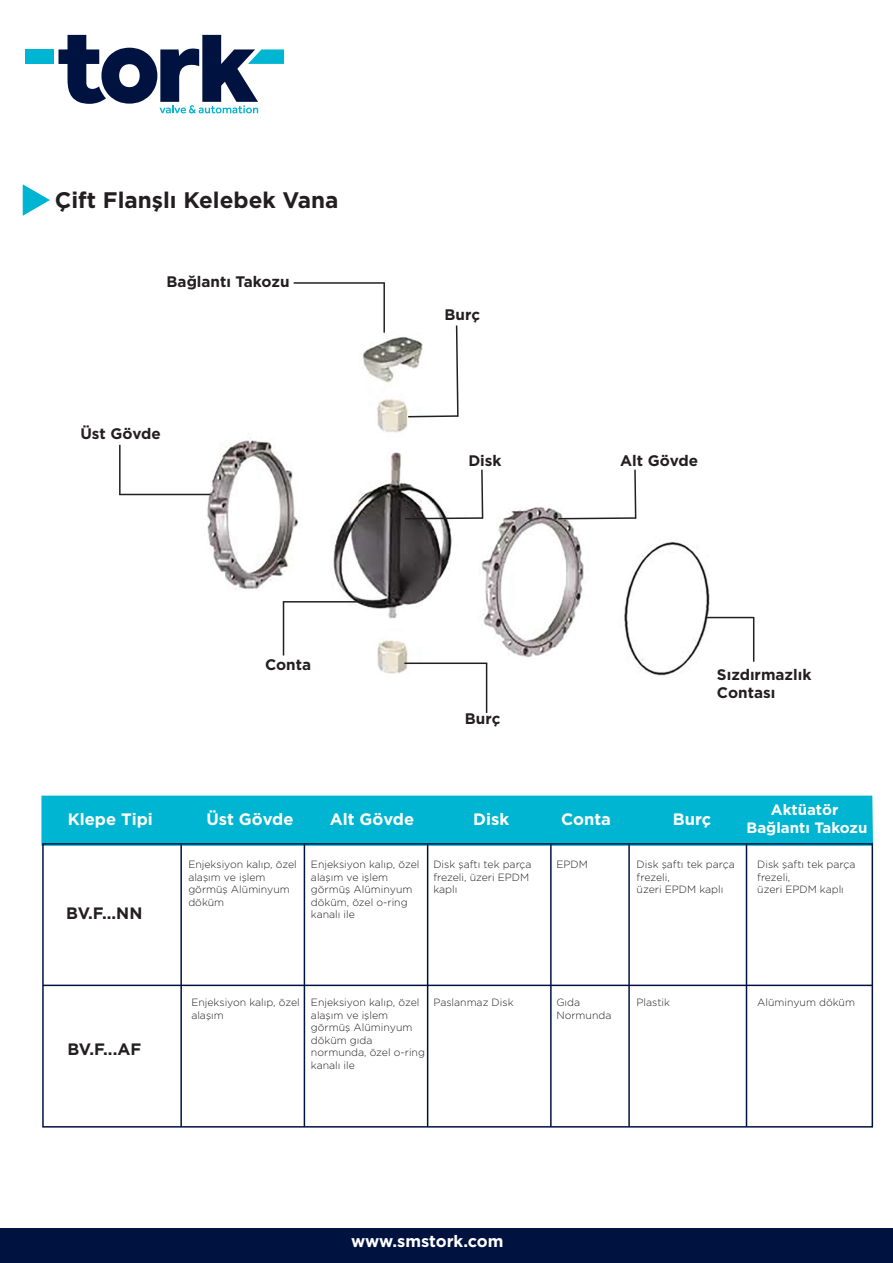
<style>
.page{position:relative;width:893px;height:1263px;background:#fff}
.page>*{position:absolute;margin:0;border:0;box-sizing:border-box;transform-origin:0 0}
.t1{font:700 22.5px "Gotham";color:#231f20}
.t2{font:700 16.5px "Gotham";color:#fff}
.t3{font:700 16.5px "Gotham";letter-spacing:-.01em;color:#231f20}
.t4{font:700 15.3px/18.3px "Gotham";color:#231f20}
.t5{font:700 15px/18px "Gotham";color:#fff;text-align:center}
.t6{font:300 10.5px/12.6px "Gotham";color:#231f20}
</style>
<div class="page">
<div style="left:0;top:1228px;width:893px;height:35px;background:#001340"></div>
<img style="left:202px;top:336px;width:512px;height:344px">
<hr style="left:383px;top:283px;width:2px;height:50px;background:#231f20">
<hr style="left:294px;top:282px;width:91px;height:2px;background:#231f20">
<hr style="left:753px;top:617px;width:1px;height:45px;background:#231f20">
<hr style="left:705px;top:617px;width:49px;height:1px;background:#231f20">
<hr style="left:486px;top:663px;width:1px;height:50px;background:#231f20">
<hr style="left:404px;top:662px;width:83px;height:2px;background:#231f20">
<svg style="left:407px;top:325px;width:52px;height:93px"></svg>
<svg style="left:404px;top:468px;width:80px;height:52px"></svg>
<svg style="left:557px;top:468px;width:80px;height:52px"></svg>
<hr style="left:119px;top:445px;width:2px;height:49px;background:#231f20">
<hr style="left:119px;top:494px;width:91px;height:1px;background:#231f20">
<hr style="left:283px;top:602px;width:1px;height:53px;background:#231f20">
<hr style="left:283px;top:601px;width:91px;height:1px;background:#231f20">
<div style="left:41px;top:796px;width:832px;height:50px;background:#00b5d1"></div>
<div style="left:42px;top:843px;width:831px;height:284px;border:2px solid #001340"></div>
<hr style="left:43px;top:984px;width:829px;height:2px;background:#001340">
<hr style="left:628px;top:844px;width:2px;height:283px;background:#001340">
<hr style="left:746px;top:844px;width:1px;height:283px;background:#001340">
<hr style="left:550px;top:844px;width:2px;height:283px;background:#001340">
<hr style="left:427px;top:844px;width:1px;height:283px;background:#001340">
<hr style="left:304px;top:844px;width:1px;height:283px;background:#001340">
<hr style="left:180px;top:844px;width:2px;height:283px;background:#001340">
<svg style="left:59px;top:35px;width:225px;height:78px"></svg>
<div style="left:25px;top:49px;width:29px;height:15px;background:#00b5d1"></div>
<svg style="left:23px;top:184px;width:27px;height:32px"></svg>
<h1 class="t1" style="left:55px;top:187px;width:285px">Çift Flanşlı Kelebek Vana</h1>
<h3 class="t4" style="left:167px;top:272px;width:124px">Bağlantı Takozu</h3>
<h3 class="t4" style="left:80px;top:424px;width:82px">Üst Gövde</h3>
<h3 class="t4" style="left:265px;top:655px;width:48px">Conta</h3>
<h3 class="t4" style="left:444px;top:305px;width:37px">Burç</h3>
<h3 class="t4" style="left:468px;top:451px;width:35px">Disk</h3>
<h3 class="t4" style="left:620px;top:451px;width:80px">Alt Gövde</h3>
<h3 class="t4" style="left:465px;top:709px;width:37px">Burç</h3>
<h3 class="t4" style="left:717px;top:665px;width:96px">Sızdırmazlık<br>Contası</h3>
<h2 class="t2" style="left:68px;top:810px;width:86px">Klepe Tipi</h2>
<h2 class="t2" style="left:206px;top:810px;width:89px">Üst Gövde</h2>
<h2 class="t2" style="left:330px;top:810px;width:86px">Alt Gövde</h2>
<h2 class="t2" style="left:473px;top:810px;width:37px">Disk</h2>
<h2 class="t2" style="left:561px;top:810px;width:51px">Conta</h2>
<h2 class="t2" style="left:673px;top:810px;width:40px">Burç</h2>
<h3 class="t5" style="left:746px;top:800px;width:122px">Aktüatör<br>Bağlantı Takozu</h3>
<h2 class="t3" style="left:66px;top:904px;width:78px">BV.F...NN</h2>
<h2 class="t3" style="left:67px;top:1039px;width:75px">BV.F...AF</h2>
<p class="t6" style="left:188px;top:858px;width:110px">Enjeksiyon kalıp, özel alaşım ve işlem görmüş Alüminyum döküm</p>
<p class="t6" style="left:311px;top:858px;width:110px">Enjeksiyon kalıp, özel alaşım ve işlem görmüş Alüminyum döküm, özel o-ring kanalı ile</p>
<p class="t6" style="left:433px;top:858px;width:100px">Disk şaftı tek parça frezeli, üzeri EPDM kaplı</p>
<p class="t6" style="left:556px;top:858px;width:33px">EPDM</p>
<p class="t6" style="left:637px;top:858px;width:100px">Disk şaftı tek parça frezeli,<br>üzeri EPDM kaplı</p>
<p class="t6" style="left:757px;top:858px;width:100px">Disk şaftı tek parça frezeli,<br>üzeri EPDM kaplı</p>
<p class="t6" style="left:191px;top:996px;width:110px">Enjeksiyon kalıp, özel alaşım</p>
<p class="t6" style="left:311px;top:996px;width:115px">Enjeksiyon kalıp, özel alaşım ve işlem görmüş Alüminyum döküm gıda normunda, özel o-ring kanalı ile</p>
<p class="t6" style="left:433px;top:996px;width:82px">Paslanmaz Disk</p>
<p class="t6" style="left:556px;top:996px;width:57px">Gıda<br>Normunda</p>
<p class="t6" style="left:637px;top:996px;width:35px">Plastik</p>
<p class="t6" style="left:757px;top:996px;width:99px">Alüminyum döküm</p>
<h2 class="t2" style="left:351px;top:1232px;width:154px">www.smstork.com</h2>
</div>
